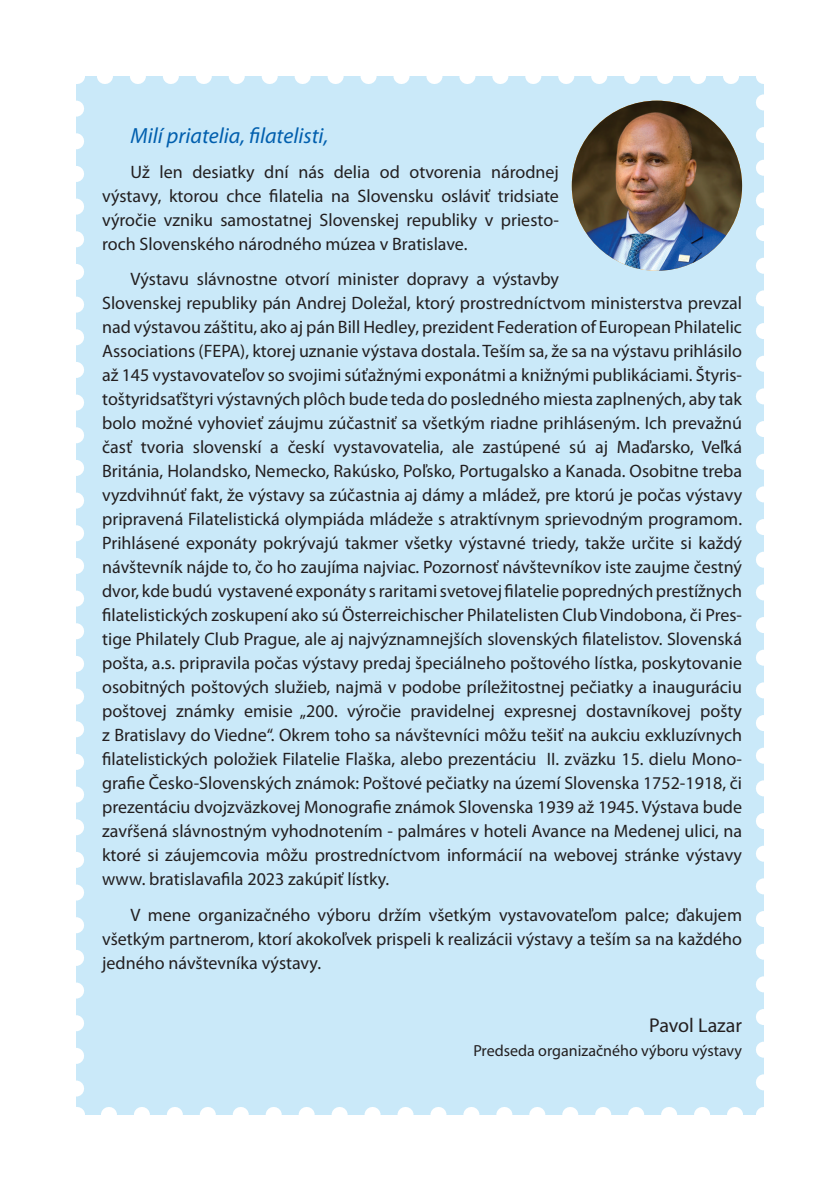
<style>
.page{position:relative;width:840px;height:1191px;background:#fff}
.page>*{position:absolute;margin:0;border:0;box-sizing:border-box;transform-origin:0 0}
.t1{font:italic 22px "Myriad Pro";color:#015fae}
.t2{font:20px "Myriad Pro";color:#231f20}
.t3{font:18px/24px "Myriad Pro";color:#231f20;text-align:justify}
.t4{font:16px "Myriad Pro";color:#231f20}
</style>
<div class="page">
<div style="left:76px;top:76px;width:687px;height:1039px;background:#cae9f9"></div>
<svg style="left:76px;top:108px;width:8px;height:989px"></svg>
<svg style="left:109px;top:1107px;width:634px;height:8px"></svg>
<svg style="left:756px;top:92px;width:8px;height:990px"></svg>
<svg style="left:97px;top:76px;width:633px;height:8px"></svg>
<img style="left:571px;top:101px;width:170px;height:170px;border-radius:85px">
<p class="t1" style="left:130px;top:122px;width:199px">Milí priatelia, filatelisti,</p>
<p class="t3" style="left:102px;top:160px;width:458px;text-indent:28px">Už len desiatky dní nás delia od otvorenia národnej výstavy, ktorou chce filatelia na Slovensku osláviť tridsiate výročie vzniku samostatnej Slovenskej republiky v priesto&shy;roch Slovenského národného múzea v Bratislave.</p>
<p class="t3" style="left:102px;top:267px;width:641px;text-align:left;text-indent:28px">Výstavu slávnostne otvorí minister dopravy a výstavby<br>Slovenskej republiky pán Andrej Doležal, ktorý prostredníctvom ministerstva prevzal nad výstavou záštitu, ako aj pán Bill Hedley, prezident Federation of European Philatelic Associations (FEPA), ktorej uznanie výstava dostala. Teším sa, že sa na výstavu prihlásilo až 145 vystavovateľov so svojimi súťažnými exponátmi a knižnými publikáciami. Štyris&shy;toštyridsaťštyri výstavných plôch bude teda do posledného miesta zaplnených, aby tak bolo možné vyhovieť záujmu zúčastniť sa všetkým riadne prihláseným. Ich prevažnú časť tvoria slovenskí a českí vystavovatelia, ale zastúpené sú aj Maďarsko, Veľká Británia, Holandsko, Nemecko, Rakúsko, Poľsko, Portugalsko a Kanada. Osobitne treba vyzdvihnúť fakt, že výstavy sa zúčastnia aj dámy a mládež, pre ktorú je počas výstavy pripravená Filatelistická olympiáda mládeže s atraktívnym sprievodným programom.<br>Prihlásené exponáty pokrývajú takmer všetky výstavné triedy, takže určite si každý návštevník nájde to, čo ho zaujíma najviac. Pozornosť návštevníkov iste zaujme čestný dvor, kde budú vystavené exponáty s raritami svetovej filatelie popredných prestížnych filatelistických zoskupení ako sú Österreichischer Philatelisten Club Vindobona, či Pres&shy;tige Philately Club Prague, ale aj najvýznamnejších slovenských filatelistov. Slovenská pošta, a.s. pripravila počas výstavy predaj špeciálneho poštového lístka, poskytovanie osobitných poštových služieb, najmä v podobe príležitostnej pečiatky a inauguráciu poštovej známky emisie „200. výročie pravidelnej expresnej dostavníkovej pošty z Bratislavy do Viedne“. Okrem toho sa návštevníci môžu tešiť na aukciu exkluzívnych filatelistických položiek Filatelie Flaška, alebo prezentáciu II. zväzku 15. dielu Mono&shy;grafie Česko-Slovenských známok: Poštové pečiatky na území Slovenska 1752-1918, či prezentáciu dvojzväzkovej Monografie známok Slovenska 1939 až 1945. Výstava bude zavŕšená slávnostným vyhodnotením - palmáres v hoteli Avance na Medenej ulici, na ktoré si záujemcovia môžu prostredníctvom informácií na webovej stránke výstavy www. bratislavafila 2023 zakúpiť lístky.</p>
<p class="t3" style="left:102px;top:902px;width:641px;text-indent:28px">V mene organizačného výboru držím všetkým vystavovateľom palce; ďakujem všetkým partnerom, ktorí akokoľvek prispeli k realizácii výstavy a teším sa na každého jedného návštevníka výstavy.</p>
<p class="t2" style="left:648px;top:1012px;width:94px">Pavol Lazar</p>
<p class="t4" style="left:473px;top:1040px;width:270px">Predseda organizačného výboru výstavy</p>
</div>
